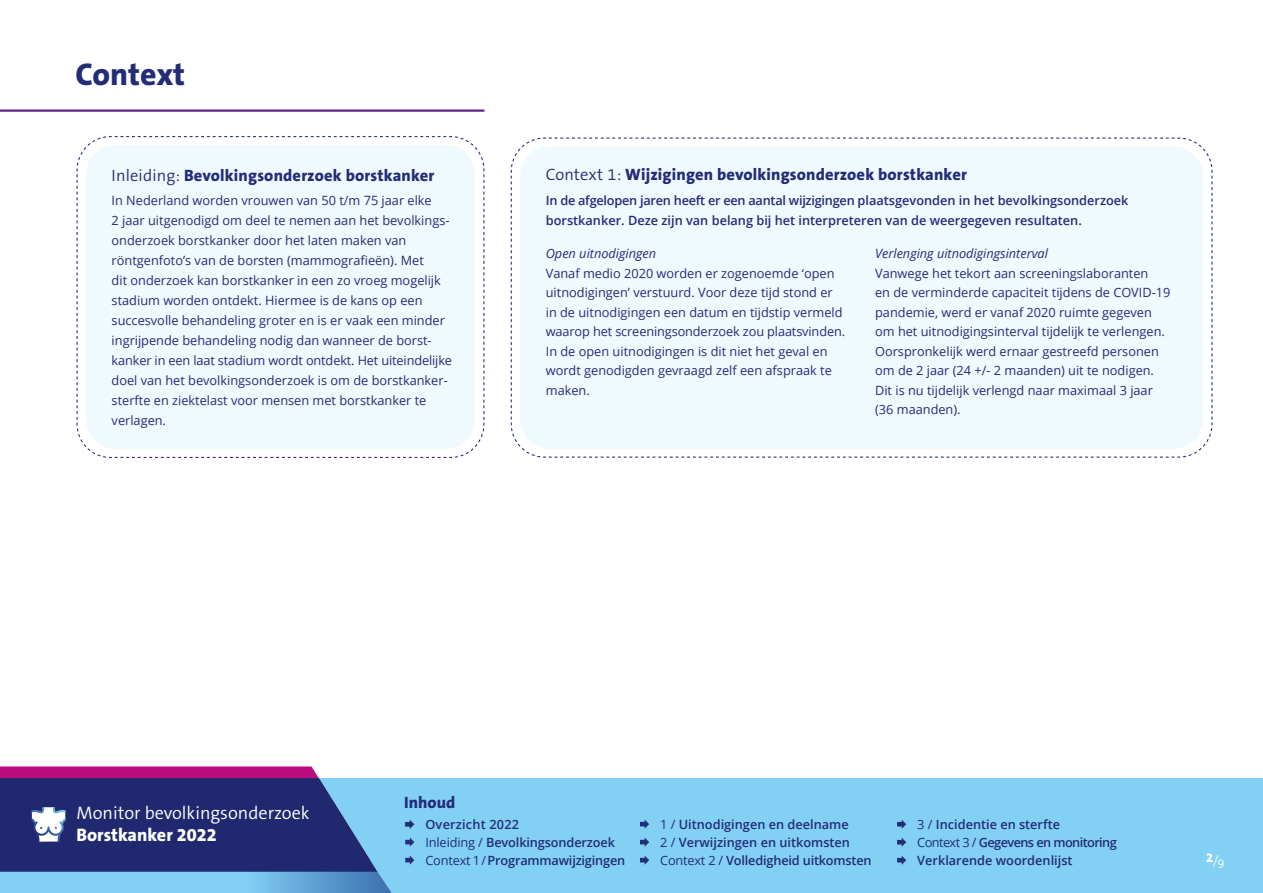
<style>
.page{position:relative;width:1263px;height:893px;background:#fff}
.page>*{position:absolute;margin:0;border:0;box-sizing:border-box;transform-origin:0 0}
.t1{font:800 31.8px "The Sans B8";color:#232c77}
.t2{font:300 18.15px "The Sans B4";color:#fff}
.t3{font:800 18.15px "The Sans B8";color:#fff}
.t4{font:800 16.5px "The Sans B8";letter-spacing:.01em;color:#232c77}
.t5{font:300 12.9px "The Sans B4";color:#fff}
.t6{font:12.75px/19.5px "Open Sans";color:#232c77}
.t7{font:600 12.75px/18px "Open Sans";color:#232c77}
.s1{font-family:"The Sans B4";font-weight:300}
.s2{font-style:italic}
.s3{font-weight:400}
</style>
<div class="page">
<div style="left:304px;top:778px;width:959px;height:115px;background:#83d0f5"></div>
<svg style="left:510px;top:137px;width:703px;height:321px"></svg>
<div style="left:520px;top:146px;width:683px;height:303px;background:#f0f9fe;border-radius:29px"></div>
<hr style="left:0;top:109px;width:484px;height:3px;background:#602483">
<svg style="left:76px;top:136px;width:409px;height:322px"></svg>
<div style="left:86px;top:145px;width:389px;height:304px;background:#f0f9fe;border-radius:29px"></div>
<svg style="left:0;top:766px;width:392px;height:127px;background:#495594"></svg>
<p class="t1" style="left:75px;top:57px;width:111px">Context</p>
<p class="t4" style="left:112px;top:167px;width:324px"><span class="s1">Inleiding:</span> Bevolkingsonderzoek borstkanker</p>
<p class="t6" style="left:112px;top:190px;width:342px;line-height:20px">In Nederland worden vrouwen van 50 t/m 75 jaar elke<br>2 jaar uitgenodigd om deel te nemen aan het bevolkings&shy;onderzoek borstkanker door het laten maken van röntgenfoto’s van de borsten (mammografieën). Met<br>dit onderzoek kan borstkanker in een zo vroeg mogelijk stadium worden ontdekt. Hiermee is de kans op een succesvolle behandeling groter en is er vaak een minder ingrijpende behandeling nodig dan wanneer de borst&shy;kanker in een laat stadium wordt ontdekt. Het uiteindelijke doel van het bevolkingsonderzoek is om de borstkanker&shy;sterfte en ziektelast voor mensen met borstkanker te verlagen.</p>
<p class="t4" style="left:546px;top:166px;width:423px"><span class="s1">Context 1:</span> Wijzigingen bevolkingsonderzoek borstkanker</p>
<p class="t7" style="left:546px;top:190px;width:584px;line-height:19.5px">In de afgelopen jaren heeft er een aantal wijzigingen plaatsgevonden in het bevolkingsonderzoek borstkanker. Deze zijn van belang bij het interpreteren van de weergegeven resultaten.</p>
<p class="t6" style="left:546px;top:243px;width:301px"><span class="s2">Open uitnodigingen<br></span>Vanaf medio 2020 worden er zogenoemde ‘open uitnodigingen’ verstuurd. Voor deze tijd stond er in de uitnodigingen een datum en tijdstip vermeld waarop het screeningsonderzoek zou plaatsvinden.<br>In de open uitnodigingen is dit niet het geval en wordt genodigden gevraagd zelf een afspraak te maken.</p>
<p class="t6" style="left:875px;top:243px;width:297px"><span class="s2">Verlenging uitnodigingsinterval<br></span>Vanwege het tekort aan screeningslaboranten<br>en de verminderde capaciteit tijdens de COVID-19 pandemie, werd er vanaf 2020 ruimte gegeven om het uitnodigingsinterval tijdelijk te verlengen.<br>Oorspronkelijk werd ernaar gestreefd personen om de 2 jaar (24 +/- 2 maanden) uit te nodigen.<br>Dit is nu tijdelijk verlengd naar maximaal 3 jaar (36 maanden).</p>
<h2 class="t2" style="left:77px;top:804px;width:235px">Monitor bevolkingsonderzoek</h2>
<h2 class="t3" style="left:77px;top:825px;width:142px">Borstkanker 2022</h2>
<p class="t4" style="left:404px;top:793px;width:53px">Inhoud</p>
<p class="t7" style="left:425px;top:815px;width:201px">Overzicht 2022<br><span class="s3">Inleiding /</span> Bevolkingsonderzoek<br><span class="s3">Context 1 /</span> Programmawijzigingen</p>
<p class="t7" style="left:660px;top:815px;width:213px"><span class="s3">1 /</span> Uitnodigingen en deelname<br><span class="s3">2 /</span> Verwijzingen en uitkomsten<br><span class="s3">Context 2 /</span> Volledigheid uitkomsten</p>
<p class="t7" style="left:917px;top:815px;width:201px"><span class="s3">3 /</span> Incidentie en sterfte<br><span class="s3">Context 3 /</span> Gegevens en monitoring<br>Verklarende woordenlijst</p>
<p class="t5" style="left:1206px;top:856px;width:20px"><sup>2</sup>/9</p>
</div>
